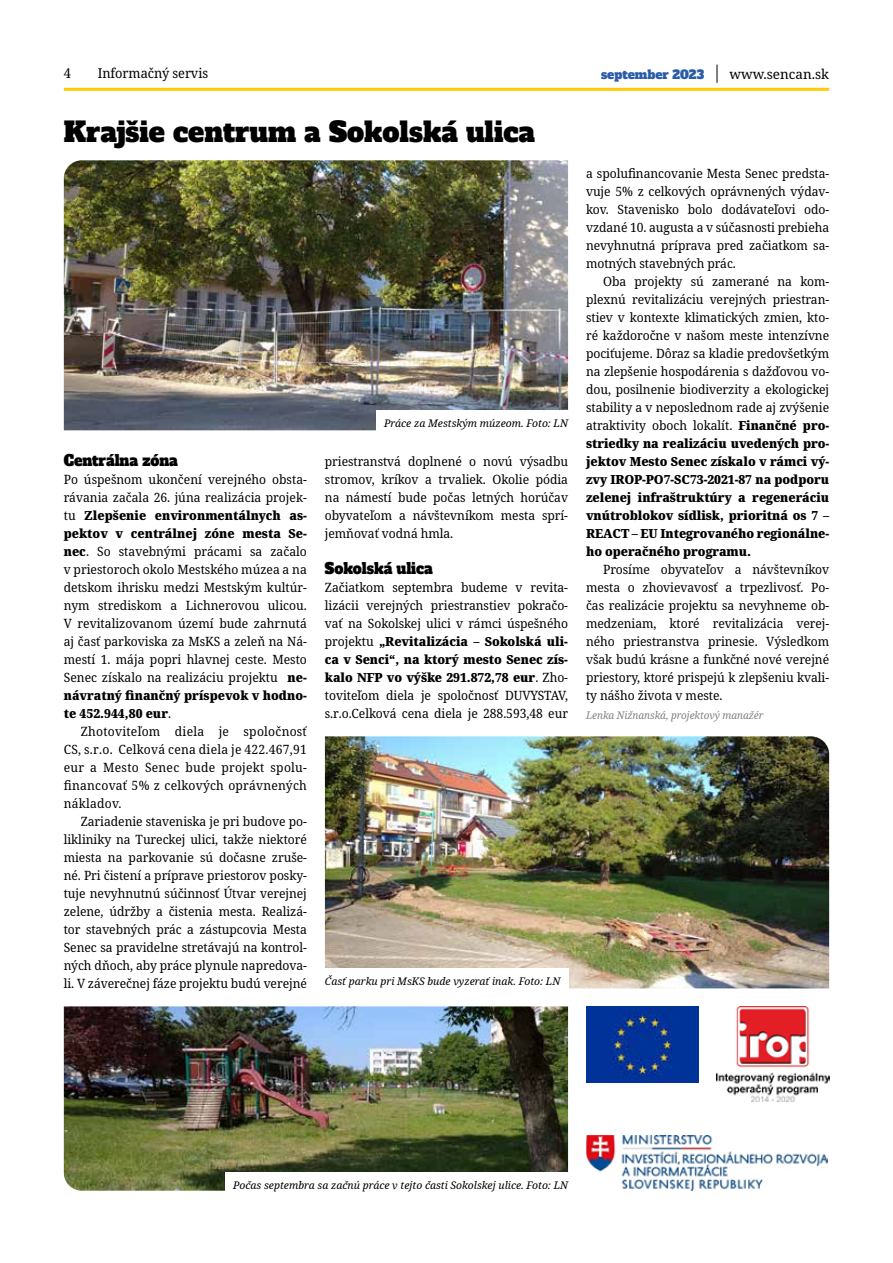
<style>
.page{position:relative;width:893px;height:1263px;background:#fff}
.page>*{position:absolute;margin:0;border:0;box-sizing:border-box;transform-origin:0 0}
.t1{font:27px "Alfa Slab One";color:#000}
.t2{font:15px "Alfa Slab One";letter-spacing:-.005em;color:#000;scale:.95 1}
.t3{font:13.5px "Noto Serif";letter-spacing:-.005em;color:#000;scale:.95 1}
.t4{font:13.5px "Noto Serif";letter-spacing:-.005em;color:#000}
.t5{font:12.75px/18px "Noto Serif";letter-spacing:-.005em;color:#000;text-align:justify;scale:.95 1}
.t6{font:12px "Alfa Slab One";color:#2a5caa}
.t7{font:italic 10.5px "Noto Serif";color:#000}
.t8{font:italic 10.5px "Noto Serif";letter-spacing:-.005em;color:#808285;scale:.95 1}
.s1{font-weight:900}
</style>
<div class="page">
<hr style="left:64px;top:88px;width:765px;height:3px;background:#ffcb05">
<svg style="left:717px;top:65px;width:1px;height:18px"></svg>
<img style="left:64px;top:160px;width:504px;height:270px">
<img style="left:325px;top:736px;width:504px;height:252px">
<img style="left:64px;top:1006px;width:504px;height:185px">
<div style="left:316px;top:969px;width:253px;height:31px;background:#fff"></div>
<div style="left:376px;top:411px;width:201px;height:31px;background:#fff"></div>
<div style="left:225px;top:1172px;width:352px;height:32px;background:#fff"></div>
<img style="left:717px;top:1007px;width:112px;height:95px">
<img style="left:586px;top:1135px;width:242px;height:55px">
<img style="left:586px;top:1007px;width:113px;height:75px">
<p class="t3" style="left:64px;top:64px;width:9px">4</p>
<p class="t3" style="left:98px;top:64px;width:118px">Informačný servis</p>
<p class="t6" style="left:601px;top:64px;width:105px">september 2023</p>
<p class="t4" style="left:729px;top:65px;width:101px">www.sencan.sk</p>
<h1 class="t1" style="left:64px;top:109px;width:473px">Krajšie centrum a Sokolská ulica</h1>
<p class="t2" style="left:64px;top:448px;width:122px">Centrálna zóna</p>
<p class="t5" style="left:64px;top:471px;width:257px">Po úspešnom ukončení verejného obsta&shy;rávania začala 26. júna realizácia projek&shy;tu <span class="s1">Zlepšenie environmentálnych as&shy;pektov v centrálnej zóne mesta Se&shy;nec</span>. So stavebnými prácami sa začalo v priestoroch okolo Mestského múzea a na detskom ihrisku medzi Mestským kultúr&shy;nym strediskom a Lichnerovou ulicou.<br>V revitalizovanom území bude zahrnutá aj časť parkoviska za MsKS a zeleň na Ná&shy;mestí 1. mája popri hlavnej ceste. Mesto Senec získalo na realizáciu projektu <span class="s1">ne&shy;návratný finančný príspevok v hodno&shy;te 452.944,80 eur</span>.</p>
<p class="t5" style="left:64px;top:723px;width:257px;text-indent:17px">Zhotoviteľom diela je spoločnosť CS, s.r.o. Celková cena diela je 422.467,91 eur a Mesto Senec bude projekt spolu&shy;financovať 5% z celkových oprávnených nákladov.</p>
<p class="t5" style="left:64px;top:813px;width:257px;text-indent:17px">Zariadenie staveniska je pri budove po&shy;likliniky na Tureckej ulici, takže niektoré miesta na parkovanie sú dočasne zruše&shy;né. Pri čistení a príprave priestorov posky&shy;tuje nevyhnutnú súčinnosť Útvar verejnej zelene, údržby a čistenia mesta. Realizá&shy;tor stavebných prác a zástupcovia Mesta Senec sa pravidelne stretávajú na kontrol&shy;ných dňoch, aby práce plynule napredova&shy;li. V záverečnej fáze projektu budú verejné</p>
<p class="t7" style="left:384px;top:416px;width:185px">Práce za Mestským múzeom. Foto: LN</p>
<p class="t5" style="left:325px;top:453px;width:257px">priestranstvá doplnené o novú výsadbu stromov, kríkov a trvaliek. Okolie pódia na námestí bude počas letných horúčav obyvateľom a návštevníkom mesta sprí&shy;jemňovať vodná hmla.</p>
<p class="t2" style="left:325px;top:556px;width:115px">Sokolská ulica</p>
<p class="t5" style="left:325px;top:579px;width:257px">Začiatkom septembra budeme v revita&shy;lizácii verejných priestranstiev pokračo&shy;vať na Sokolskej ulici v rámci úspešného projektu <span class="s1">„Revitalizácia – Sokolská uli&shy;ca v Senci“, na ktorý mesto Senec zís&shy;kalo NFP vo výške 291.872,78 eur</span>. Zho&shy;toviteľom diela je spoločnosť DUVYSTAV, s.r.o.Celková cena diela je 288.593,48 eur</p>
<p class="t5" style="left:586px;top:165px;width:257px">a spolufinancovanie Mesta Senec predsta&shy;vuje 5% z celkových oprávnených výdav&shy;kov. Stavenisko bolo dodávateľovi odo&shy;vzdané 10. augusta a v súčasnosti prebieha nevyhnutná príprava pred začiatkom sa&shy;motných stavebných prác.</p>
<p class="t5" style="left:586px;top:273px;width:257px;text-indent:17px">Oba projekty sú zamerané na kom&shy;plexnú revitalizáciu verejných priestran&shy;stiev v kontexte klimatických zmien, kto&shy;ré každoročne v našom meste intenzívne pociťujeme. Dôraz sa kladie predovšetkým na zlepšenie hospodárenia s dažďovou vo&shy;dou, posilnenie biodiverzity a ekologickej stability a v neposlednom rade aj zvýšenie atraktivity oboch lokalít. <span class="s1">Finančné pro&shy;striedky na realizáciu uvedených pro&shy;jektov Mesto Senec získalo v rámci vý&shy;zvy IROP-PO7-SC73-2021-87 na podporu zelenej infraštruktúry a regeneráciu vnútroblokov sídlisk, prioritná os 7 – REACT – EU Integrovaného regionálne&shy;ho operačného programu.</span></p>
<p class="t5" style="left:586px;top:561px;width:257px;text-indent:17px">Prosíme obyvateľov a návštevníkov mesta o zhovievavosť a trpezlivosť. Po&shy;čas realizácie projektu sa nevyhneme ob&shy;medzeniam, ktoré revitalizácia verej&shy;ného priestranstva prinesie. Výsledkom však budú krásne a funkčné nové verejné priestory, ktoré prispejú k zlepšeniu kvali&shy;ty nášho života v meste.</p>
<p class="t8" style="left:586px;top:708px;width:188px">Lenka Nižnanská, projektový manažér</p>
<p class="t7" style="left:325px;top:974px;width:237px">Časť parku pri MsKS bude vyzerať inak. Foto: LN</p>
<p class="t7" style="left:233px;top:1178px;width:336px">Počas septembra sa začnú práce v tejto časti Sokolskej ulice. Foto: LN</p>
</div>
